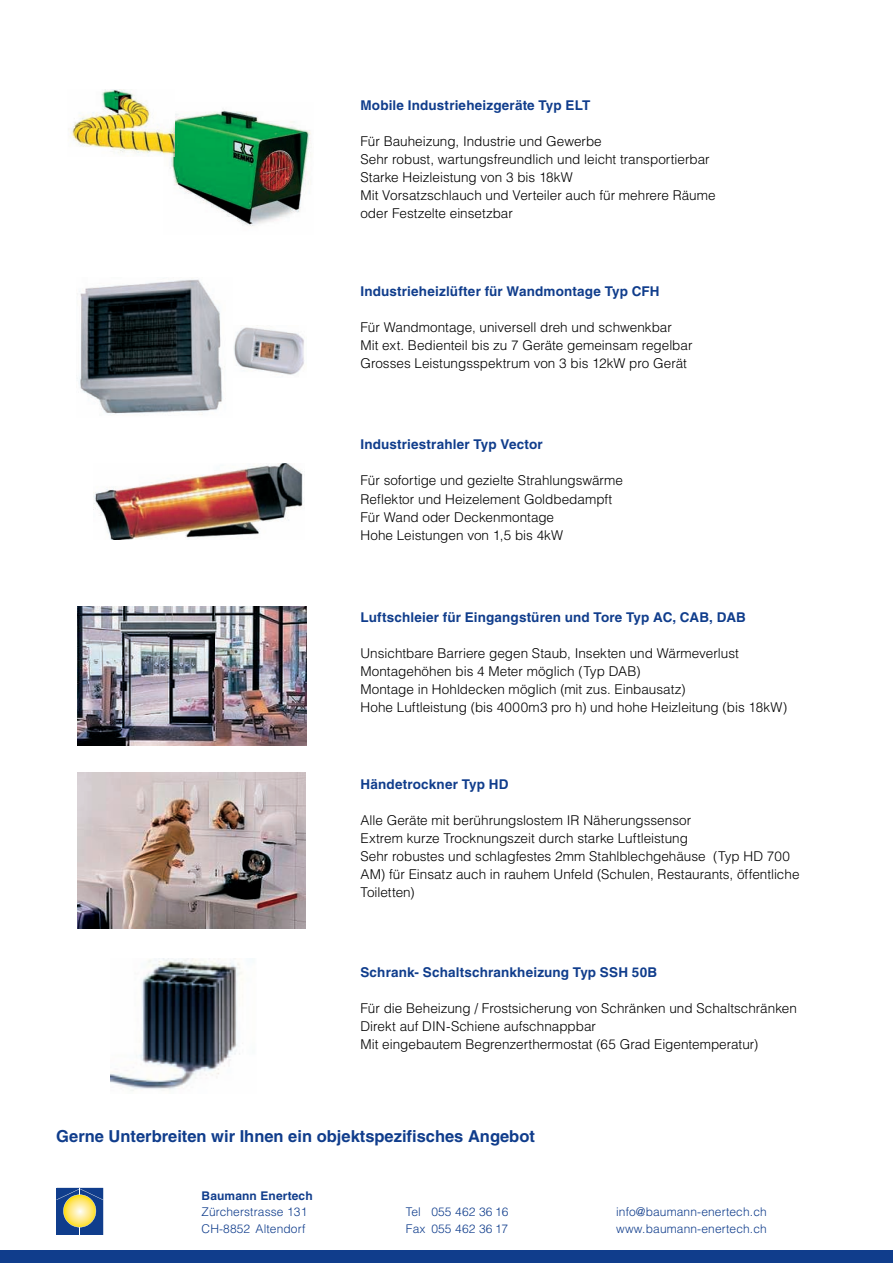
<style>
.page{position:relative;width:893px;height:1263px;background:#fff}
.page>*{position:absolute;margin:0;border:0;box-sizing:border-box;transform-origin:0 0}
.t1{font:700 16.5px "Helvetica LT Std";color:#103d8c}
.t2{font:300 13.5px/18px "Helvetica LT Std";color:#000001}
.t3{font:700 13.5px "Helvetica LT Std";letter-spacing:.01em;color:#103d8c}
.t4{font:300 12px/16.5px "Helvetica LT Std";letter-spacing:.01em;color:#103d8c}
.t5{font:700 12px "Helvetica LT Std";letter-spacing:.01em;color:#103d8c}
</style>
<div class="page">
<img style="left:68px;top:89px;width:96px;height:67px">
<img style="left:170px;top:110px;width:142px;height:116px">
<img style="left:164px;top:110px;width:10px;height:47px">
<img style="left:78px;top:606px;width:228px;height:140px">
<img style="left:78px;top:772px;width:227px;height:157px">
<img style="left:111px;top:959px;width:132px;height:132px">
<img style="left:93px;top:463px;width:210px;height:76px">
<img style="left:233px;top:327px;width:71px;height:48px">
<img style="left:77px;top:279px;width:148px;height:136px">
<div style="left:0;top:1250px;width:893px;height:13px;background:#103d8c"></div>
<svg style="left:56px;top:1188px;width:48px;height:47px;background:#708386"></svg>
<p class="t3" style="left:360px;top:97px;width:231px">Mobile Industrieheizgeräte Typ ELT</p>
<p class="t2" style="left:360px;top:132px;width:357px">Für Bauheizung, Industrie und Gewerbe<br>Sehr robust, wartungsfreundlich und leicht transportierbar Starke Heizleistung von 3 bis 18kW<br>Mit Vorsatzschlauch und Verteiler auch für mehrere Räume oder Festzelte einsetzbar</p>
<p class="t3" style="left:360px;top:283px;width:301px">Industrieheizlüfter für Wandmontage Typ CFH</p>
<p class="t2" style="left:360px;top:318px;width:334px">Für Wandmontage, universell dreh und schwenkbar<br>Mit ext. Bedienteil bis zu 7 Geräte gemeinsam regelbar<br>Grosses Leistungsspektrum von 3 bis 12kW pro Gerät</p>
<p class="t3" style="left:360px;top:436px;width:184px">Industriestrahler Typ Vector</p>
<p class="t2" style="left:360px;top:472px;width:264px">Für sofortige und gezielte Strahlungswärme Reflektor und Heizelement Goldbedampft Für Wand oder Deckenmontage<br>Hohe Leistungen von 1,5 bis 4kW</p>
<p class="t3" style="left:360px;top:609px;width:387px">Luftschleier für Eingangstüren und Tore Typ AC, CAB, DAB</p>
<p class="t2" style="left:360px;top:644px;width:428px">Unsichtbare Barriere gegen Staub, Insekten und Wärmeverlust Montagehöhen bis 4 Meter möglich (Typ DAB)<br>Montage in Hohldecken möglich (mit zus. Einbausatz)<br>Hohe Luftleistung (bis 4000m3 pro h) und hohe Heizleitung (bis 18kW)</p>
<p class="t3" style="left:360px;top:776px;width:150px">Händetrockner Typ HD</p>
<p class="t2" style="left:360px;top:811px;width:441px">Alle Geräte mit berührungslostem IR Näherungssensor<br>Extrem kurze Trocknungszeit durch starke Luftleistung<br>Sehr robustes und schlagfestes 2mm Stahlblechgehäuse (Typ HD 700<br>AM) für Einsatz auch in rauhem Unfeld (Schulen, Restaurants, öffentliche Toiletten)</p>
<p class="t3" style="left:360px;top:964px;width:298px">Schrank- Schaltschrankheizung Typ SSH 50B</p>
<p class="t2" style="left:360px;top:999px;width:438px">Für die Beheizung / Frostsicherung von Schränken und Schaltschränken<br>Direkt auf DIN-Schiene aufschnappbar<br>Mit eingebautem Begrenzerthermostat (65 Grad Eigentemperatur)</p>
<p class="t1" style="left:56px;top:1126px;width:480px">Gerne Unterbreiten wir Ihnen ein objektspezifisches Angebot</p>
<p class="t5" style="left:202px;top:1188px;width:113px">Baumann Enertech</p>
<p class="t4" style="left:202px;top:1203px;width:107px">Zürcherstrasse 131<br>CH-8852 Altendorf</p>
<p class="t4" style="left:406px;top:1203px;width:104px">Tel 055 462 36 16<br>Fax 055 462 36 17</p>
<p class="t4" style="left:616px;top:1203px;width:152px">info@baumann-enertech.ch www.baumann-enertech.ch</p>
</div>
